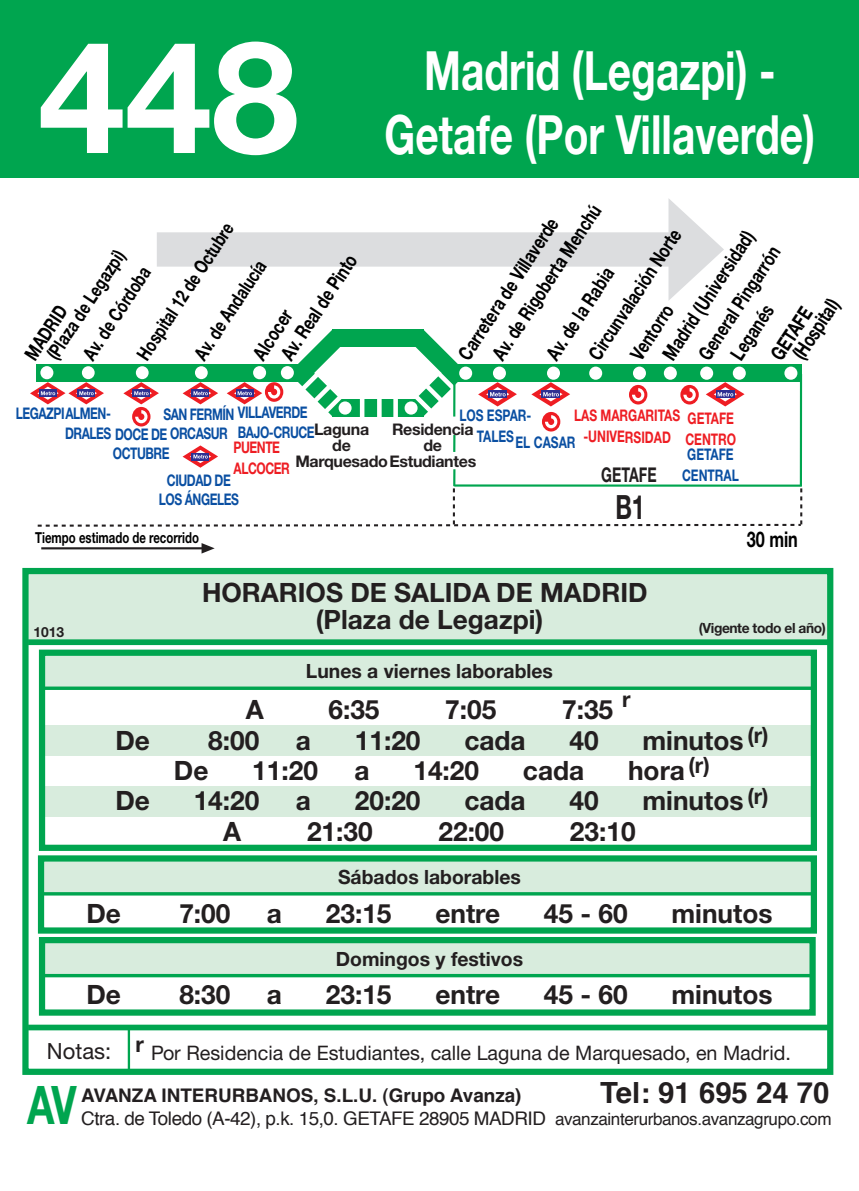
<style>
.page{position:relative;width:859px;height:1191px;background:#fff}
.page>*{position:absolute;margin:0;border:0;box-sizing:border-box;transform-origin:0 0}
.t1{font:700 156px "Helvetica Neue LT Std";color:#fff}
.t2{font:700 54.2px/63.8px "Helvetica Neue LT Std";color:#fff;text-align:center;scale:.75 1}
.t3{font:700 53.2px "Helvetica Neue LT Std";color:#00a54f;scale:.75 1}
.t4{font:700 33.4px "Helvetica Neue LT Std";color:#231f20;scale:.7 1}
.t5{font:700 29.2px "Helvetica";color:#231f20}
.t6{font:700 26.6px/27px "Helvetica Neue LT Std";color:#231f20;text-align:center}
.t7{font:22.4px "Helvetica Neue LT Std";color:#231f20}
.t8{font:700 22px "Helvetica Neue LT Std";color:#231f20}
.t9{font:700 21.6px "Helvetica Neue LT Std";color:#000;scale:.75 1}
.t10{font:700 20.4px "Helvetica Neue LT Std";color:#231f20;scale:.7 1}
.t11{font:20px "Helvetica Neue LT Std";color:#231f20}
.t12{font:700 20px/18.2px "Helvetica Neue LT Std";color:#000;scale:.77 1}
.t13{font:700 19.8px/23.6px "Helvetica Neue LT Std";color:#000;scale:.77 1}
.t14{font:700 19.6px "Helvetica Neue LT Std";color:#231f20}
.t15{font:700 19.4px "Helvetica Neue LT Std";color:#000;scale:.77 1}
.t16{font:700 19.2px "Helvetica Neue LT Std";color:#000;scale:.77 1}
.t17{font:700 19px "Helvetica Neue LT Std";color:#000;scale:.77 1}
.t18{font:18.8px "Helvetica";letter-spacing:-.025em;color:#231f20}
.t19{font:700 18.8px "Helvetica";color:#231f20}
.t20{font:700 16px/19.2px "Helvetica Neue LT Std";letter-spacing:-.035em;color:#0a4fa2;text-align:center;scale:.75 1}
.t21{font:700 16px/16px "Helvetica Neue LT Std";letter-spacing:-.02em;color:#231f20;text-align:center}
.t22{font:700 16px/21px "Helvetica Neue LT Std";color:#ee1d23;text-align:center;scale:.75 1}
.t23{font:700 16px/21px "Helvetica Neue LT Std";color:#0a4fa2;text-align:center;scale:.75 1}
.t24{font:700 16px/21px "Helvetica Neue LT Std";letter-spacing:-.035em;color:#ee1d23;scale:.75 1}
.t25{font:700 15.2px "Helvetica Neue LT Std";color:#000;scale:.75 1}
.t26{font:700 14px "Helvetica Neue LT Std";letter-spacing:-.03em;color:#231f20}
.s1{font-family:"Helvetica Rounded LT Std"}
.s2{font-size:17px}
</style>
<div class="page">
<div style="left:41px;top:786px;width:771px;height:31px;background:#d8ecdd"></div>
<div style="left:41px;top:725px;width:771px;height:31px;background:#d8ecdd"></div>
<div style="left:0;top:0;width:858px;height:177px;background:#00a54f"></div>
<div style="left:26px;top:571px;width:803px;height:72px;background:#d8ecdd"></div>
<div style="left:22px;top:568px;width:811px;height:506px;border:6px solid #00a54f"></div>
<div style="left:28px;top:639px;width:801px;height:6px;background:#00a54f"></div>
<div style="left:41px;top:654px;width:770px;height:34px;background:#d8ecdd"></div>
<svg style="left:46px;top:686px;width:763px;height:4px;background:#20af63"></svg>
<div style="left:39px;top:649px;width:777px;height:202px;border:6px solid #00a54f"></div>
<div style="left:41px;top:859px;width:770px;height:34px;background:#d8ecdd"></div>
<div style="left:38px;top:855px;width:778px;height:78px;border:6px solid #00a54f"></div>
<hr style="left:42px;top:892px;width:768px;height:3px;background:#00a54f">
<div style="left:41px;top:941px;width:770px;height:34px;background:#d8ecdd"></div>
<div style="left:39px;top:937px;width:776px;height:78px;border:6px solid #00a54f"></div>
<svg style="left:42px;top:973px;width:768px;height:4px;fill:#00a54f"></svg>
<svg style="left:157px;top:198px;width:566px;height:103px"></svg>
<svg style="left:201px;top:543px;width:13px;height:10px"></svg>
<hr style="left:41px;top:547px;width:161px;height:2px;background:#231f20">
<div style="left:28px;top:1024px;width:801px;height:6px;background:#00a54f"></div>
<hr style="left:128px;top:1026px;width:2px;height:46px;background:#00a54f">
<svg style="left:30px;top:329px;width:772px;height:198px"></svg>
<h1 class="t1" style="left:38px;top:1px;width:262px">448</h1>
<p class="t17" style="left:132px;top:352px;width:208px;rotate:-57deg">Hospital 12 de Octubre</p>
<p class="t17" style="left:41px;top:351px;width:166px;rotate:-57deg">(Plaza de Legazpi)</p>
<p class="t13" style="left:255px;top:338px;width:160px;text-indent:-15px;rotate:-57deg">Alcocer<br>Av. Real de Pinto</p>
<p class="t16" style="left:189px;top:351px;width:151px;rotate:-57deg">Av. de Andalucía</p>
<p class="t16" style="left:78px;top:351px;width:140px;rotate:-57deg">Av. de Córdoba</p>
<p class="t15" style="left:19px;top:351px;width:80px;rotate:-57deg">MADRID</p>
<h2 class="t2" style="left:384px;top:37px;width:575px">Madrid (Legazpi) -<br>Getafe (Por Villaverde)</h2>
<p class="t13" style="left:461px;top:334px;width:237px;line-height:28.6px;text-indent:-19px;rotate:-57deg">Carretera de Villaverde<br>Av. de Rigoberta Menchú</p>
<p class="t13" style="left:583px;top:351px;width:199px;rotate:-57deg">Circunvalación Norte</p>
<p class="t13" style="left:654px;top:349px;width:198px;line-height:30.2px;text-align:right;rotate:-57deg">Madrid (Universidad)<br>General Pingarrón</p>
<p class="t13" style="left:540px;top:351px;width:139px;rotate:-57deg">Av. de la Rabia</p>
<p class="t12" style="left:773px;top:342px;width:90px;text-indent:-12px;rotate:-57deg">GETAFE (Hospital)</p>
<p class="t13" style="left:624px;top:351px;width:82px;rotate:-57deg">Ventorro</p>
<p class="t13" style="left:724px;top:351px;width:81px;rotate:-57deg">Leganés</p>
<p class="t20" style="left:163px;top:402px;width:194px">SAN FERMÍN VILLAVERDE</p>
<p class="t20" style="left:16px;top:404px;width:128px">LEGAZPIALMEN-</p>
<p class="t23" style="left:459px;top:404px;width:98px">LOS ESPAR-<br>TALES</p>
<p class="t22" style="left:573px;top:405px;width:143px">LAS MARGARITAS -UNIVERSIDAD</p>
<p class="t22" style="left:685px;top:407px;width:69px;text-align:left">GETAFE<br>CENTRO</p>
<p class="t21" style="left:314px;top:421px;width:57px">Laguna</p>
<p class="t21" style="left:332px;top:437px;width:20px">de</p>
<p class="t21" style="left:295px;top:453px;width:182px">MarquesadoEstudiantes</p>
<p class="t21" style="left:392px;top:421px;width:83px">Residencia de</p>
<p class="t20" style="left:238px;top:422px;width:104px">BAJO-CRUCE</p>
<p class="t20" style="left:113px;top:422px;width:155px;line-height:20.6px;text-align:left;text-indent:-48px">DRALES DOCE DE ORCASUR<br>OCTUBRE</p>
<p class="t20" style="left:515px;top:433px;width:82px">EL CASAR</p>
<p class="t24" style="left:233px;top:436px;width:76px">PUENTE<br>ALCOCER</p>
<p class="t23" style="left:681px;top:443px;width:77px">GETAFE<br>CENTRAL</p>
<p class="t10" style="left:601px;top:461px;width:81px">GETAFE</p>
<p class="t4" style="left:615px;top:486px;width:44px">B1</p>
<p class="t20" style="left:159px;top:470px;width:108px">CIUDAD DE<br>LOS ÁNGELES</p>
<p class="t25" style="left:35px;top:528px;width:220px">Tiempo estimado de recorrido</p>
<p class="t9" style="left:746px;top:526px;width:70px">30 min</p>
<p class="t26" style="left:33px;top:623px;width:32px">1013</p>
<p class="t6" style="left:202px;top:578px;width:447px">HORARIOS DE SALIDA DE MADRID (Plaza de Legazpi)</p>
<p class="t14" style="left:306px;top:659px;width:248px">Lunes a viernes laborables</p>
<p class="t6" style="left:245px;top:695px;width:19px">A</p>
<p class="t6" style="left:328px;top:695px;width:53px">6:35</p>
<p class="t6" style="left:445px;top:695px;width:53px">7:05</p>
<p class="t6" style="left:562px;top:695px;width:53px">7:35</p>
<p class="t8" style="left:622px;top:685px;width:10px">r</p>
<p class="t26" style="left:698px;top:619px;width:128px">(Vigente todo el año)</p>
<p class="t8" style="left:747px;top:721px;width:23px">(r)</p>
<p class="t6" style="left:115px;top:726px;width:36px">De</p>
<p class="t6" style="left:208px;top:726px;width:53px">8:00</p>
<p class="t6" style="left:296px;top:726px;width:17px">a</p>
<p class="t6" style="left:354px;top:726px;width:67px">11:20</p>
<p class="t6" style="left:464px;top:726px;width:63px">cada</p>
<p class="t6" style="left:569px;top:726px;width:31px">40</p>
<p class="t6" style="left:642px;top:726px;width:103px">minutos</p>
<p class="t6" style="left:174px;top:756px;width:36px">De</p>
<p class="t6" style="left:252px;top:756px;width:67px">11:20</p>
<p class="t6" style="left:354px;top:756px;width:17px">a</p>
<p class="t6" style="left:413px;top:756px;width:67px">14:20</p>
<p class="t6" style="left:522px;top:756px;width:63px">cada</p>
<p class="t6" style="left:627px;top:756px;width:58px">hora</p>
<p class="t6" style="left:115px;top:786px;width:36px">De</p>
<p class="t6" style="left:194px;top:786px;width:67px">14:20</p>
<p class="t6" style="left:296px;top:786px;width:17px">a</p>
<p class="t6" style="left:354px;top:786px;width:67px">20:20</p>
<p class="t6" style="left:464px;top:786px;width:63px">cada</p>
<p class="t6" style="left:569px;top:786px;width:31px">40</p>
<p class="t6" style="left:642px;top:786px;width:103px">minutos</p>
<p class="t6" style="left:223px;top:817px;width:19px">A</p>
<p class="t6" style="left:307px;top:817px;width:67px">21:30</p>
<p class="t6" style="left:438px;top:817px;width:67px">22:00</p>
<p class="t6" style="left:569px;top:817px;width:67px">23:10</p>
<p class="t8" style="left:688px;top:751px;width:23px">(r)</p>
<p class="t8" style="left:747px;top:782px;width:23px">(r)</p>
<p class="t14" style="left:338px;top:864px;width:184px">Sábados laborables</p>
<p class="t6" style="left:86px;top:899px;width:36px">De</p>
<p class="t6" style="left:179px;top:899px;width:53px">7:00</p>
<p class="t6" style="left:267px;top:899px;width:17px">a</p>
<p class="t6" style="left:326px;top:899px;width:67px">23:15</p>
<p class="t6" style="left:435px;top:899px;width:66px">entre</p>
<p class="t6" style="left:543px;top:899px;width:85px">45 - 60</p>
<p class="t6" style="left:671px;top:899px;width:103px">minutos</p>
<p class="t14" style="left:336px;top:946px;width:188px">Domingos y festivos</p>
<p class="t6" style="left:86px;top:980px;width:36px">De</p>
<p class="t6" style="left:179px;top:980px;width:53px">8:30</p>
<p class="t6" style="left:267px;top:980px;width:17px">a</p>
<p class="t6" style="left:326px;top:980px;width:67px">23:15</p>
<p class="t6" style="left:435px;top:980px;width:66px">entre</p>
<p class="t6" style="left:543px;top:980px;width:85px">45 - 60</p>
<p class="t6" style="left:671px;top:980px;width:103px">minutos</p>
<p class="t7" style="left:47px;top:1037px;width:66px">Notas:</p>
<p class="t11" style="left:151px;top:1040px;width:641px">Por Residencia de Estudiantes, calle Laguna de Marquesado, en Madrid.</p>
<h3 class="t3" style="left:27px;top:1071px;width:68px">AV</h3>
<p class="t19" style="left:81px;top:1080px;width:441px">AVANZA INTERURBANOS, S.L.U. (Grupo Ava<span class="s1">n</span>za)</p>
<p class="t5" style="left:600px;top:1069px;width:231px">Tel: 91 695 24 70</p>
<p class="t8" style="left:135px;top:1030px;width:10px">r</p>
<p class="t18" style="left:81px;top:1104px;width:751px">Ctra. de Toledo (A-42), p.k. 15,0. GETAFE 28905 MADRID <span class="s2">avanzainterurbanos.avanzagrupo.com</span></p>
</div>
